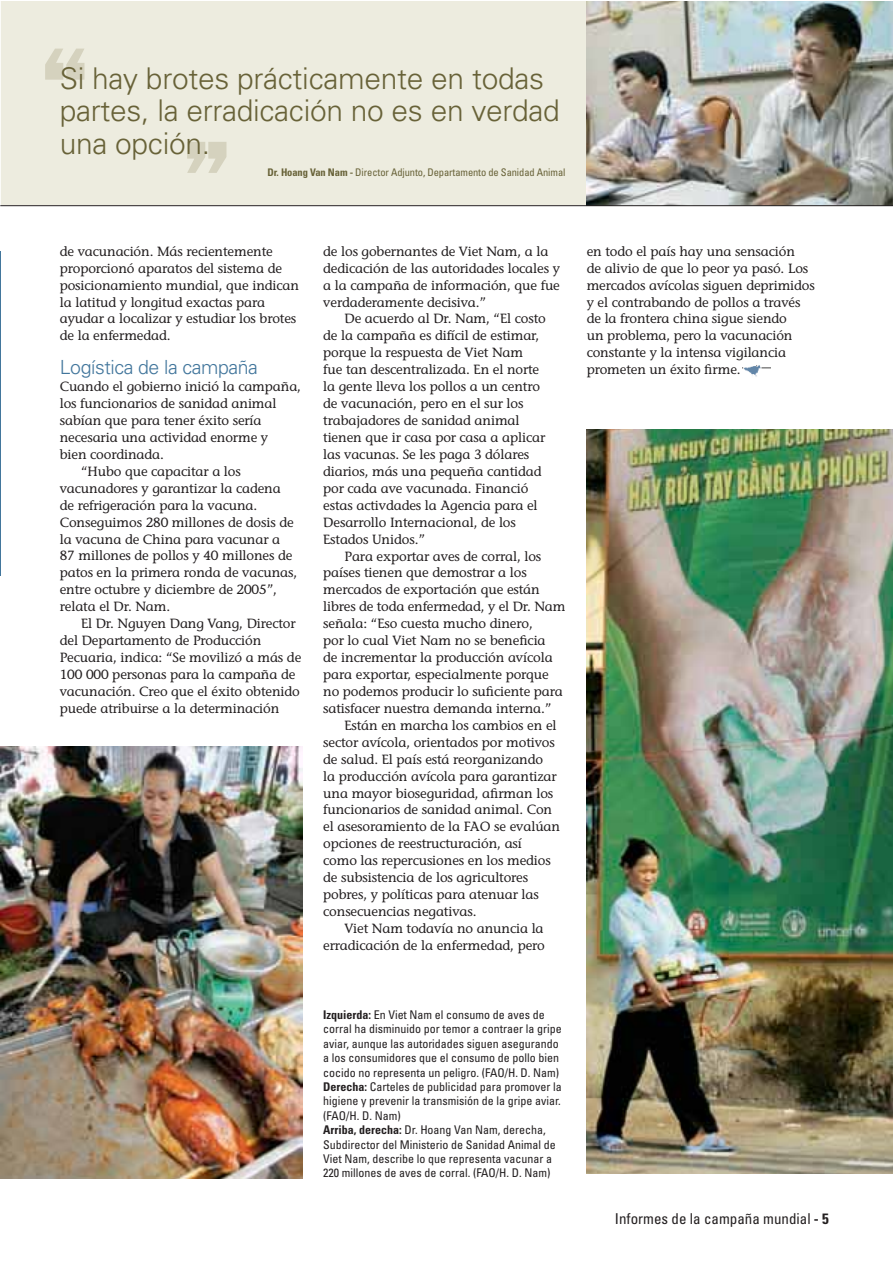
<style>
.page{position:relative;width:893px;height:1263px;background:#fff}
.page>*{position:absolute;margin:0;border:0;box-sizing:border-box;transform-origin:0 0}
.t1{font:800 104.85px "Franklin Gothic";color:#d5d2be}
.t2{font:300 30px/32.2px "Univers";letter-spacing:-.01em;color:#686238}
.t3{font:300 19.5px "Univers";letter-spacing:-.02em;color:#42769c}
.t4{font:condensed 15px "Univers";color:#231f20}
.t5{font:13.35px/17px "Stone Informal";letter-spacing:-.01em;color:#231f20}
.t6{font:condensed 12px/14.4px "Univers";color:#231f20}
.t7{font:condensed 10.5px "Univers";letter-spacing:-.01em;color:#686238}
.s1{font-weight:700}
</style>
<div class="page">
<div style="left:1px;top:2px;width:585px;height:203px;background:#edecdf"></div>
<img style="left:586px;top:429px;width:306px;height:745px">
<img style="left:586px;top:2px;width:306px;height:203px">
<img style="left:1px;top:747px;width:301px;height:431px">
<img style="left:742px;top:365px;width:28px;height:12px">
<hr style="left:0;top:205px;width:892px;height:1px;background:#231f20">
<h1 class="t1" style="left:37px;top:49px;width:56px">“</h1>
<h2 class="t2" style="left:60px;top:65px;width:501px">Si hay brotes prácticamente en todas partes, la erradicación no es en verdad una opción.</h2>
<p class="t7" style="left:267px;top:169px;width:299px"><span class="s1">Dr. Hoang Van Nam -</span> Director Adjunto, Departamento de Sanidad Animal</p>
<h1 class="t1" style="left:179px;top:142px;width:56px">”</h1>
<p class="t5" style="left:60px;top:244px;width:241px">de vacunación. Más recientemente proporcionó aparatos del sistema de posicionamiento mundial, que indican la latitud y longitud exactas para ayudar a localizar y estudiar los brotes de la enfermedad.</p>
<h3 class="t3" style="left:60px;top:360px;width:200px">Logística de la campaña</h3>
<p class="t5" style="left:60px;top:379px;width:243px">Cuando el gobierno inició la campaña,</p>
<p class="t5" style="left:60px;top:396px;width:218px">los funcionarios de sanidad animal</p>
<p class="t5" style="left:60px;top:413px;width:203px">sabían que para tener éxito sería</p>
<p class="t5" style="left:60px;top:430px;width:210px">necesaria una actividad enorme y</p>
<p class="t5" style="left:60px;top:447px;width:106px">bien coordinada.</p>
<p class="t5" style="left:81px;top:464px;width:161px">“Hubo que capacitar a los</p>
<p class="t5" style="left:60px;top:481px;width:222px">vacunadores y garantizar la cadena</p>
<p class="t5" style="left:60px;top:498px;width:199px">de refrigeración para la vacuna.</p>
<p class="t5" style="left:60px;top:515px;width:235px">Conseguimos 280 millones de dosis de</p>
<p class="t5" style="left:60px;top:532px;width:222px">la vacuna de China para vacunar a</p>
<p class="t5" style="left:60px;top:549px;width:234px">87 millones de pollos y 40 millones de</p>
<p class="t5" style="left:60px;top:566px;width:239px">patos en la primera ronda de vacunas,</p>
<p class="t5" style="left:60px;top:583px;width:219px">entre octubre y diciembre de 2005”,</p>
<p class="t5" style="left:60px;top:600px;width:112px">relata el Dr. Nam.</p>
<p class="t5" style="left:81px;top:617px;width:216px">El Dr. Nguyen Dang Vang, Director</p>
<p class="t5" style="left:60px;top:633px;width:203px">del Departamento de Producción</p>
<p class="t5" style="left:60px;top:650px;width:243px">Pecuaria, indica: “Se movilizó a más de</p>
<p class="t5" style="left:60px;top:667px;width:237px">100 000 personas para la campaña de</p>
<p class="t5" style="left:60px;top:684px;width:241px">vacunación. Creo que el éxito obtenido</p>
<p class="t5" style="left:60px;top:701px;width:221px">puede atribuirse a la determinación</p>
<p class="t5" style="left:323px;top:244px;width:238px">de los gobernantes de Viet Nam, a la dedicación de las autoridades locales y a la campaña de información, que fue verdaderamente decisiva.”</p>
<p class="t5" style="left:323px;top:312px;width:224px;text-indent:21px">De acuerdo al Dr. Nam, “El costo de la campaña es difícil de estimar, porque la respuesta de Viet Nam<br>fue tan descentralizada. En el norte la gente lleva los pollos a un centro de vacunación, pero en el sur los trabajadores de sanidad animal tienen que ir casa por casa a aplicar las vacunas. Se les paga 3 dólares diarios, más una pequeña cantidad por cada ave vacunada. Financió estas activdades la Agencia para el<br>Desarrollo Internacional, de los<br>Estados Unidos.”</p>
<p class="t5" style="left:323px;top:549px;width:244px;text-indent:21px">Para exportar aves de corral, los países tienen que demostrar a los mercados de exportación que están libres de toda enfermedad, y el Dr. Nam señala: “Eso cuesta mucho dinero,<br>por lo cual Viet Nam no se beneficia<br>de incrementar la producción avícola para exportar, especialmente porque no podemos producir lo suficiente para satisfacer nuestra demanda interna.”</p>
<p class="t5" style="left:323px;top:718px;width:238px;text-indent:21px">Están en marcha los cambios en el sector avícola, orientados por motivos de salud. El país está reorganizando<br>la producción avícola para garantizar una mayor bioseguridad, afirman los funcionarios de sanidad animal. Con el asesoramiento de la FAO se evalúan opciones de reestructuración, así<br>como las repercusiones en los medios de subsistencia de los agricultores pobres, y políticas para atenuar las consecuencias negativas.</p>
<p class="t5" style="left:323px;top:921px;width:223px;text-align:right">Viet Nam todavía no anuncia la erradicación de la enfermedad, pero</p>
<p class="t5" style="left:586px;top:244px;width:230px">en todo el país hay una sensación<br>de alivio de que lo peor ya pasó. Los mercados avícolas siguen deprimidos y el contrabando de pollos a través de la frontera china sigue siendo<br>un problema, pero la vacunación constante y la intensa vigilancia prometen un éxito firme.</p>
<p class="t6" style="left:323px;top:1009px;width:240px"><span class="s1">Izquierda:</span> En Viet Nam el consumo de aves de corral ha disminuido por temor a contraer la gripe aviar, aunque las autoridades siguen asegurando a los consumidores que el consumo de pollo bien cocido no representa un peligro. (FAO/H. D. Nam)<br><span class="s1">Derecha:</span> Carteles de publicidad para promover la higiene y prevenir la transmisión de la gripe aviar. (FAO/H. D. Nam)<br><span class="s1">Arriba, derecha:</span> Dr. Hoang Van Nam, derecha, Subdirector del Ministerio de Sanidad Animal de Viet Nam, describe lo que representa vacunar a 220 millones de aves de corral. (FAO/H. D. Nam)</p>
<p class="t4" style="left:615px;top:1213px;width:215px">Informes de la campaña mundial <span class="s1">- 5</span></p>
</div>
